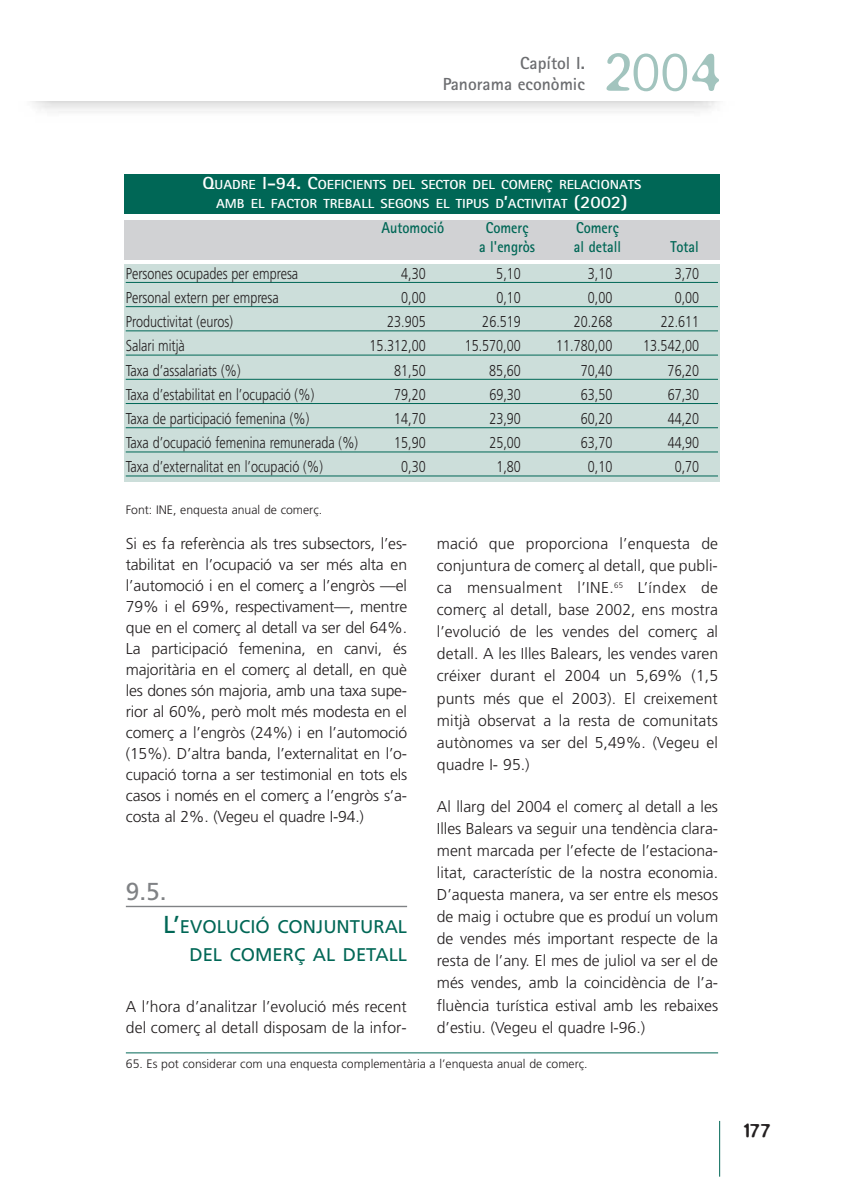
<style>
.page{position:relative;width:844px;height:1191px;background:#fff}
.page>*{position:absolute;margin:0;border:0;box-sizing:border-box;transform-origin:0 0}
.t1{font:300 61.07px "Blur";color:#a2c4be}
.t2{font:24.5px "Frutiger";color:#808285}
.t3{font:300 21px "Blur";color:#231f20}
.t4{font:18.38px/28px "Frutiger";color:#006756;text-align:right}
.t5{font:700 17.5px/21px "Rotis Sans Serif";color:#6c6d70;text-align:right}
.t6{font:300 15.75px/22.1px "Frutiger";color:#231f20;text-align:justify}
.t7{font:300 15.75px "Frutiger";color:#231f20;scale:.8 1}
.t8{font:700 15.75px "Rotis Sans Serif";color:#006756;scale:.9 1}
.t9{font:700 13.12px/19.2px "Rotis Sans Serif";color:#fff;text-align:center;scale:1.1 1}
.t10{font:300 12.25px "Frutiger";color:#231f20}
.s1{font-size:17.5px}
.s2{font-size:24.5px}
</style>
<div class="page">
<hr style="left:719px;top:1121px;width:1px;height:55px;background:#006756">
<div style="left:124px;top:174px;width:595px;height:40px;background:#006756"></div>
<div style="left:124px;top:264px;width:595px;height:218px;background:#ccdeda"></div>
<div style="left:124px;top:220px;width:595px;height:39px;background:#d1d2d4"></div>
<hr style="left:126px;top:282px;width:591px;height:1px;background:#006756">
<hr style="left:126px;top:306px;width:591px;height:1px;background:#006756">
<hr style="left:126px;top:330px;width:591px;height:1px;background:#006756">
<hr style="left:126px;top:355px;width:591px;height:1px;background:#006756">
<hr style="left:126px;top:379px;width:591px;height:1px;background:#006756">
<hr style="left:126px;top:403px;width:591px;height:1px;background:#006756">
<hr style="left:126px;top:427px;width:591px;height:1px;background:#006756">
<hr style="left:126px;top:452px;width:591px;height:1px;background:#006756">
<hr style="left:126px;top:476px;width:591px;height:1px;background:#006756">
<hr style="left:126px;top:905px;width:281px;height:2px;background:#808285">
<hr style="left:126px;top:1052px;width:592px;height:1px;background:#006756">
<p class="t5" style="left:442px;top:54px;width:144px">Capítol I.<br>Panorama econòmic</p>
<h1 class="t1" style="left:603px;top:34px;width:119px">2004</h1>
<p class="t9" style="left:202px;top:176px;width:400px"><span class="s1">Q</span>UADRE <span class="s1">I-94. C</span>OEFICIENTS DEL SECTOR DEL COMERÇ RELACIONATS<br>AMB EL FACTOR TREBALL SEGONS EL TIPUS D<span class="s1">’</span>ACTIVITAT <span class="s1">(2002)</span></p>
<p class="t8" style="left:381px;top:222px;width:71px">Automoció</p>
<p class="t8" style="left:485px;top:222px;width:49px">Comerç</p>
<p class="t8" style="left:576px;top:222px;width:49px">Comerç</p>
<p class="t8" style="left:479px;top:241px;width:64px">a l'engròs</p>
<p class="t8" style="left:573px;top:241px;width:54px">al detall</p>
<p class="t8" style="left:670px;top:241px;width:33px">Total</p>
<p class="t7" style="left:126px;top:267px;width:217px">Persones ocupades per empresa</p>
<p class="t7" style="left:401px;top:267px;width:32px">4,30</p>
<p class="t7" style="left:496px;top:267px;width:32px">5,10</p>
<p class="t7" style="left:587px;top:267px;width:32px">3,10</p>
<p class="t7" style="left:674px;top:267px;width:32px">3,70</p>
<p class="t7" style="left:126px;top:291px;width:193px">Personal extern per empresa</p>
<p class="t7" style="left:401px;top:291px;width:32px">0,00</p>
<p class="t7" style="left:496px;top:291px;width:32px">0,10</p>
<p class="t7" style="left:587px;top:291px;width:32px">0,00</p>
<p class="t7" style="left:674px;top:291px;width:32px">0,00</p>
<p class="t7" style="left:126px;top:315px;width:135px">Productivitat (euros)</p>
<p class="t7" style="left:387px;top:315px;width:50px">23.905</p>
<p class="t7" style="left:482px;top:315px;width:50px">26.519</p>
<p class="t7" style="left:573px;top:315px;width:50px">20.268</p>
<p class="t7" style="left:660px;top:315px;width:50px">22.611</p>
<p class="t7" style="left:126px;top:339px;width:75px">Salari mitjà</p>
<p class="t7" style="left:369px;top:339px;width:72px">15.312,00</p>
<p class="t7" style="left:464px;top:339px;width:72px">15.570,00</p>
<p class="t7" style="left:556px;top:339px;width:72px">11.780,00</p>
<p class="t7" style="left:643px;top:339px;width:72px">13.542,00</p>
<p class="t7" style="left:126px;top:364px;width:145px">Taxa d’assalariats (%)</p>
<p class="t7" style="left:394px;top:364px;width:41px">81,50</p>
<p class="t7" style="left:489px;top:364px;width:41px">85,60</p>
<p class="t7" style="left:580px;top:364px;width:41px">70,40</p>
<p class="t7" style="left:667px;top:364px;width:41px">76,20</p>
<p class="t7" style="left:126px;top:388px;width:237px">Taxa d’estabilitat en l’ocupació (%)</p>
<p class="t7" style="left:394px;top:388px;width:41px">79,20</p>
<p class="t7" style="left:489px;top:388px;width:41px">69,30</p>
<p class="t7" style="left:580px;top:388px;width:41px">63,50</p>
<p class="t7" style="left:667px;top:388px;width:41px">67,30</p>
<p class="t7" style="left:126px;top:412px;width:231px">Taxa de participació femenina (%)</p>
<p class="t7" style="left:394px;top:412px;width:41px">14,70</p>
<p class="t7" style="left:489px;top:412px;width:41px">23,90</p>
<p class="t7" style="left:580px;top:412px;width:41px">60,20</p>
<p class="t7" style="left:667px;top:412px;width:41px">44,20</p>
<p class="t7" style="left:126px;top:436px;width:292px">Taxa d’ocupació femenina remunerada (%)</p>
<p class="t7" style="left:394px;top:436px;width:41px">15,90</p>
<p class="t7" style="left:489px;top:436px;width:41px">25,00</p>
<p class="t7" style="left:580px;top:436px;width:41px">63,70</p>
<p class="t7" style="left:667px;top:436px;width:41px">44,90</p>
<p class="t7" style="left:126px;top:460px;width:248px">Taxa d’externalitat en l’ocupació (%)</p>
<p class="t7" style="left:401px;top:460px;width:32px">0,30</p>
<p class="t7" style="left:496px;top:460px;width:32px">1,80</p>
<p class="t7" style="left:587px;top:460px;width:32px">0,10</p>
<p class="t7" style="left:674px;top:460px;width:32px">0,70</p>
<p class="t10" style="left:126px;top:504px;width:198px">Font: INE, enquesta anual de comerç.</p>
<p class="t6" style="left:126px;top:534px;width:283px;line-height:21px">Si es fa referència als tres subsectors, l’es&shy;tabilitat en l’ocupació va ser més alta en l’automoció i en el comerç a l’engròs —el 79% i el 69%, respectivament—, mentre que en el comerç al detall va ser del 64%.<br>La participació femenina, en canvi, és majoritària en el comerç al detall, en què les dones són majoria, amb una taxa supe&shy;rior al 60%, però molt més modesta en el comerç a l’engròs (24%) i en l’automoció (15%). D’altra banda, l’externalitat en l’o&shy;cupació torna a ser testimonial en tots els casos i només en el comerç a l’engròs s’a&shy;costa al 2%. (Vegeu el quadre I-94.)</p>
<p class="t6" style="left:437px;top:533px;width:283px">mació que proporciona l’enquesta de conjuntura de comerç al detall, que publi&shy;ca mensualment l’INE.<sup>65</sup> L’índex de comerç al detall, base 2002, ens mostra l’evolució de les vendes del comerç al detall. A les Illes Balears, les vendes varen créixer durant el 2004 un 5,69% (1,5 punts més que el 2003). El creixement mitjà observat a la resta de comunitats autònomes va ser del 5,49%. (Vegeu el quadre I- 95.)</p>
<p class="t6" style="left:437px;top:796px;width:283px">Al llarg del 2004 el comerç al detall a les Illes Balears va seguir una tendència clara&shy;ment marcada per l’efecte de l’estaciona&shy;litat, característic de la nostra economia.<br>D’aquesta manera, va ser entre els mesos de maig i octubre que es produí un volum de vendes més important respecte de la resta de l’any. El mes de juliol va ser el de més vendes, amb la coincidència de l’a&shy;fluència turística estival amb les rebaixes d’estiu. (Vegeu el quadre I-96.)</p>
<p class="t10" style="left:126px;top:1058px;width:463px">65. Es pot considerar com una enquesta complementària a l’enquesta anual de comerç.</p>
<h2 class="t2" style="left:126px;top:881px;width:42px">9.5.</h2>
<p class="t4" style="left:163px;top:914px;width:245px"><span class="s2">L’</span>EVOLUCIÓ CONJUNTURAL<br>DEL COMERÇ AL DETALL</p>
<p class="t6" style="left:126px;top:997px;width:282px;line-height:21px">A l’hora d’analitzar l’evolució més recent del comerç al detall disposam de la infor-</p>
<h3 class="t3" style="left:743px;top:1117px;width:28px">177</h3>
</div>
